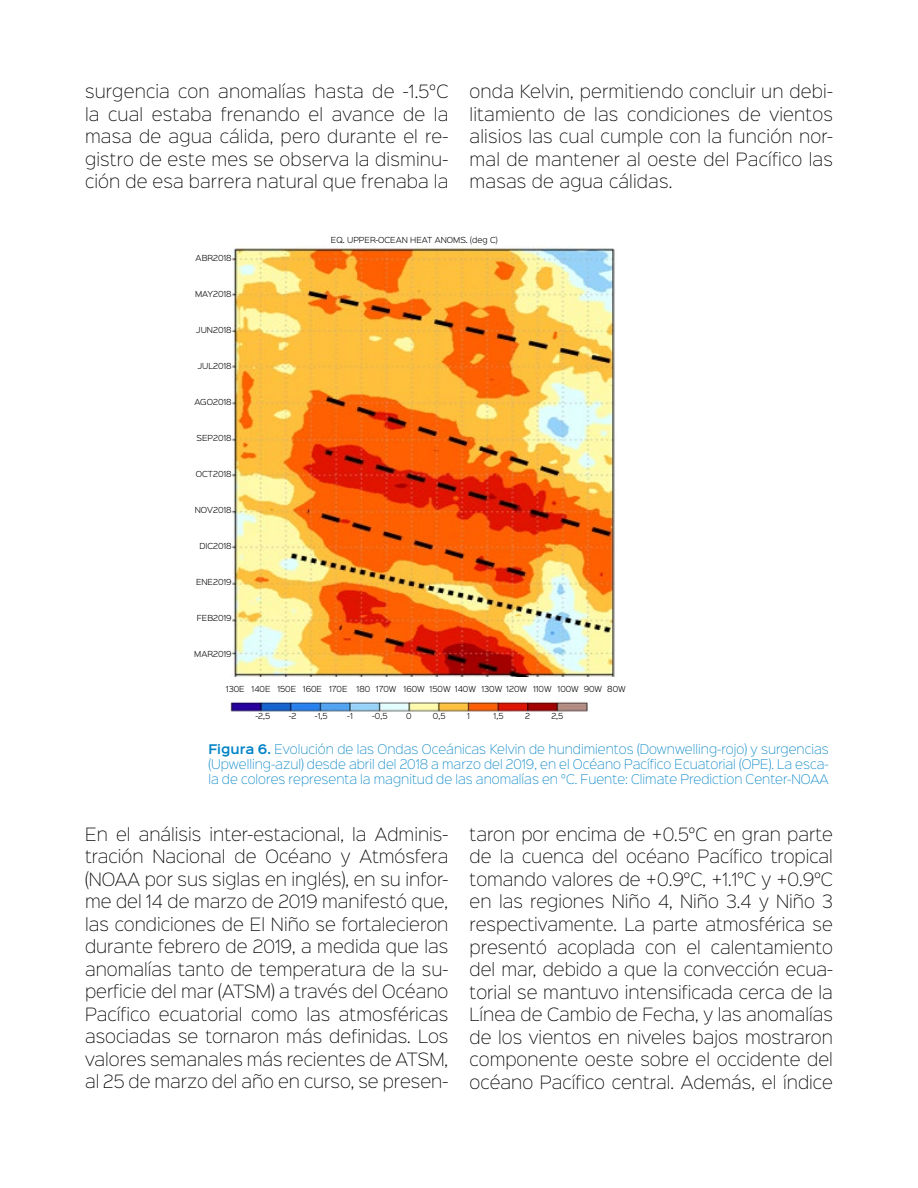
<style>
.page{position:relative;width:918px;height:1188px;background:#fff}
.page>*{position:absolute;margin:0;border:0;box-sizing:border-box;transform-origin:0 0}
.t1{font:16.5px/22.5px "Sinkin Sans 200 X Light";color:#000;text-align:justify}
.t2{font:12px/15px "Sinkin Sans 200 X Light";color:#0083c6;text-align:justify}
.t3{font:300 7.5px "Sinkin Sans 300";color:#000}
.s1{font-family:"Sinkin Sans 600";font-weight:600}
</style>
<div class="page">
<img style="left:232px;top:247px;width:383px;height:430px">
<img style="left:230px;top:701px;width:358px;height:11px">
<p class="t1" style="left:85px;top:79px;width:365px">surgencia con anomalías hasta de -1.5°C la cual estaba frenando el avance de la masa de agua cálida, pero durante el re&shy;gistro de este mes se observa la disminu&shy;ción de esa barrera natural que frenaba la</p>
<p class="t1" style="left:470px;top:79px;width:365px">onda Kelvin, permitiendo concluir un debi&shy;litamiento de las condiciones de vientos alisios las cual cumple con la función nor&shy;mal de mantener al oeste del Pacífico las masas de agua cálidas.</p>
<p class="t3" style="left:196px;top:252px;width:38px">ABR2018</p>
<p class="t3" style="left:195px;top:288px;width:38px">MAY2018</p>
<p class="t3" style="left:196px;top:324px;width:37px">JUN2018</p>
<p class="t3" style="left:198px;top:360px;width:35px">JUL2018</p>
<p class="t3" style="left:195px;top:396px;width:39px">AGO2018</p>
<p class="t3" style="left:196px;top:432px;width:37px">SEP2018</p>
<p class="t3" style="left:196px;top:468px;width:37px">OCT2018</p>
<p class="t3" style="left:195px;top:504px;width:38px">NOV2018</p>
<p class="t3" style="left:199px;top:540px;width:34px">DIC2018</p>
<p class="t3" style="left:196px;top:576px;width:37px">ENE2019</p>
<p class="t3" style="left:197px;top:612px;width:36px">FEB2019</p>
<p class="t3" style="left:194px;top:648px;width:39px">MAR2019</p>
<p class="t3" style="left:331px;top:234px;width:168px">EQ. UPPER-OCEAN HEAT ANOMS. (deg C)</p>
<p class="t3" style="left:226px;top:683px;width:20px">130E</p>
<p class="t3" style="left:252px;top:683px;width:376px">140E 150E 160E 170E 180 170W 160W 150W 140W 130W 120W 110W 100W 90W 80W</p>
<p class="t3" style="left:255px;top:710px;width:16px">-2,5</p>
<p class="t3" style="left:289px;top:710px;width:9px">-2</p>
<p class="t3" style="left:315px;top:710px;width:14px">-1,5</p>
<p class="t3" style="left:347px;top:710px;width:7px">-1</p>
<p class="t3" style="left:372px;top:710px;width:17px">-0,5</p>
<p class="t3" style="left:406px;top:710px;width:7px">0</p>
<p class="t3" style="left:433px;top:710px;width:14px">0,5</p>
<p class="t3" style="left:467px;top:710px;width:4px">1</p>
<p class="t3" style="left:494px;top:710px;width:11px">1,5</p>
<p class="t3" style="left:525px;top:710px;width:6px">2</p>
<p class="t3" style="left:551px;top:710px;width:14px">2,5</p>
<p class="t2" style="left:208px;top:741px;width:622px"><span class="s1">Figura 6.</span> Evolución de las Ondas Oceánicas Kelvin de hundimientos (Downwelling-rojo) y surgencias (Upwelling-azul) desde abril del 2018 a marzo del 2019, en el Océano Pacífico Ecuatorial (OPE). La esca&shy;la de colores representa la magnitud de las anomalías en °C. Fuente: Climate Prediction Center-NOAA</p>
<p class="t1" style="left:85px;top:822px;width:365px">En el análisis inter-estacional, la Adminis&shy;tración Nacional de Océano y Atmósfera (NOAA por sus siglas en inglés), en su infor&shy;me del 14 de marzo de 2019 manifestó que, las condiciones de El Niño se fortalecieron durante febrero de 2019, a medida que las anomalías tanto de temperatura de la su&shy;perficie del mar (ATSM) a través del Océano Pacífico ecuatorial como las atmosféricas asociadas se tornaron más definidas. Los valores semanales más recientes de ATSM, al 25 de marzo del año en curso, se presen-</p>
<p class="t1" style="left:470px;top:822px;width:365px">taron por encima de +0.5°C en gran parte de la cuenca del océano Pacífico tropical tomando valores de +0.9°C, +1.1°C y +0.9°C en las regiones Niño 4, Niño 3.4 y Niño 3 respectivamente. La parte atmosférica se presentó acoplada con el calentamiento del mar, debido a que la convección ecua&shy;torial se mantuvo intensificada cerca de la Línea de Cambio de Fecha, y las anomalías de los vientos en niveles bajos mostraron componente oeste sobre el occidente del océano Pacífico central. Además, el índice</p>
</div>
